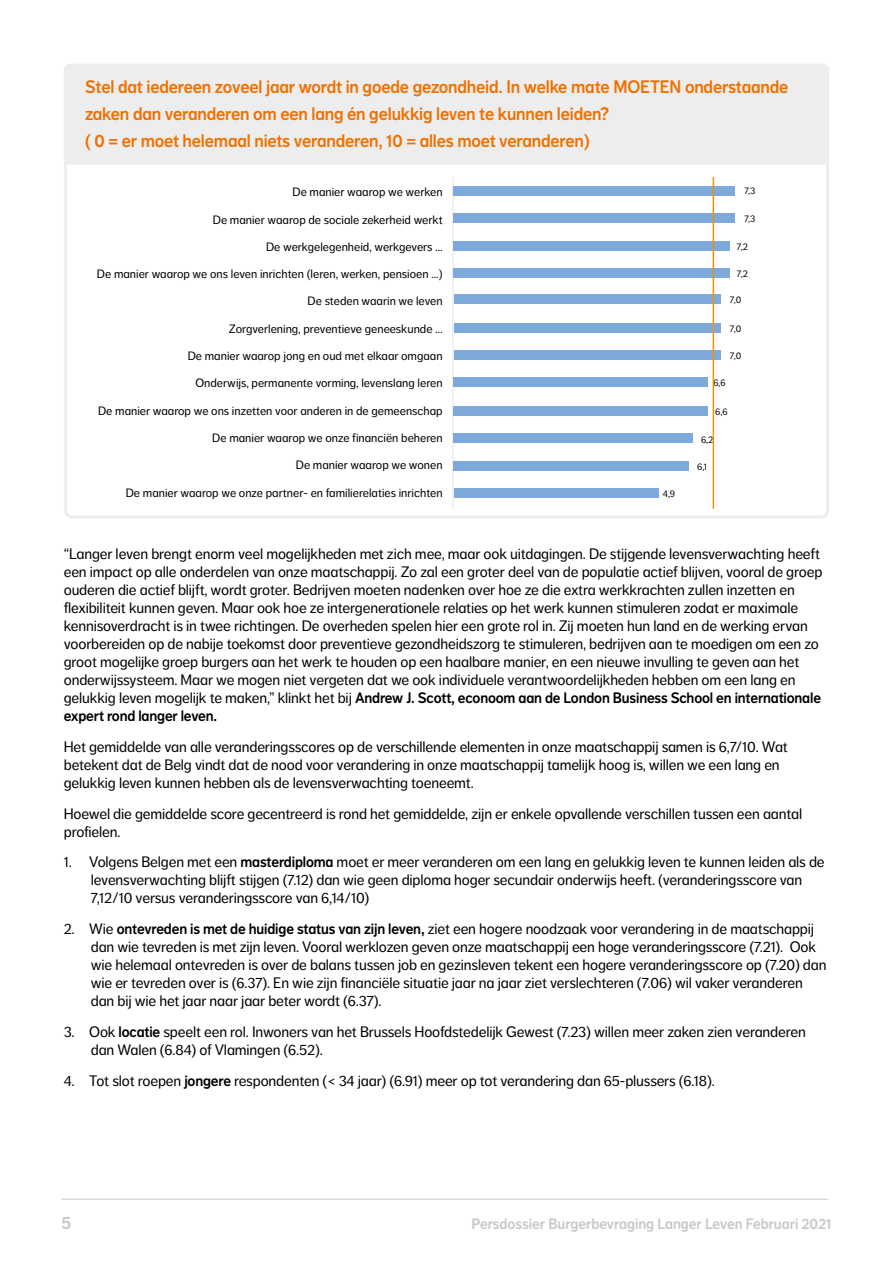
<style>
.page{position:relative;width:893px;height:1263px;background:#fff}
.page>*{position:absolute;margin:0;border:0;box-sizing:border-box;transform-origin:0 0}
.t1{font:18px/27px "NN Dagny Display";letter-spacing:-.01em;color:#ee7203}
.t2{font:18px "NN Dagny Display";color:#cac7c7}
.t3{font:15px/18px "NN Dagny Text";letter-spacing:-.01em;color:#000}
.t4{font:15px/18px "NN Dagny Display";letter-spacing:-.01em;color:#000}
.t5{font:15px "NN Dagny Display";color:#cac7c7}
.t6{font:12px "NN Dagny Text";color:#000}
.t7{font:9.6px "NN Dagny Text";color:#000}
.s1{font-family:"NN Dagny Text"}
.s2{font-family:"NN Dagny Display"}
</style>
<div class="page">
<hr style="left:62px;top:1199px;width:766px;height:1px;background:#cac7c7">
<hr style="left:452px;top:177px;width:2px;height:332px;background:#eeedee">
<div style="left:454px;top:186px;width:281px;height:10px;background:#7da9db"></div>
<div style="left:454px;top:213px;width:281px;height:10px;background:#7da9db"></div>
<div style="left:454px;top:241px;width:276px;height:9px;background:#7da9db"></div>
<div style="left:454px;top:268px;width:276px;height:10px;background:#7da9db"></div>
<div style="left:454px;top:294px;width:266px;height:10px;background:#7da9db"></div>
<div style="left:454px;top:406px;width:254px;height:10px;background:#7da9db"></div>
<div style="left:454px;top:433px;width:239px;height:10px;background:#7da9db"></div>
<div style="left:454px;top:323px;width:266px;height:10px;background:#7da9db"></div>
<div style="left:454px;top:461px;width:235px;height:10px;background:#7da9db"></div>
<div style="left:454px;top:350px;width:266px;height:10px;background:#7da9db"></div>
<div style="left:454px;top:488px;width:204px;height:10px;background:#7da9db"></div>
<div style="left:454px;top:377px;width:254px;height:10px;background:#7da9db"></div>
<div style="left:64px;top:64px;width:765px;height:101px;background:#eeedee"></div>
<hr style="left:713px;top:177px;width:1px;height:332px;background:#f39200">
<p class="t1" style="left:85px;top:74px;width:705px">Stel dat iedereen zoveel jaar wordt in goede gezondheid. In welke mate MOETEN onderstaande zaken dan veranderen om een lang én gelukkig leven te kunnen leiden?<br>( 0 = er moet helemaal niets veranderen, 10 = alles moet veranderen)</p>
<p class="t6" style="left:293px;top:185px;width:152px">De manier waarop we werken</p>
<p class="t7" style="left:744px;top:186px;width:13px">7,3</p>
<p class="t6" style="left:213px;top:213px;width:231px">De manier waarop de sociale zekerheid werkt</p>
<p class="t6" style="left:266px;top:240px;width:178px">De werkgelegenheid, werkgevers ...</p>
<p class="t6" style="left:97px;top:267px;width:347px">De manier waarop we ons leven inrichten (leren, werken, pensioen ...)</p>
<p class="t6" style="left:308px;top:294px;width:137px">De steden waarin we leven</p>
<p class="t6" style="left:229px;top:322px;width:215px">Zorgverlening, preventieve geneeskunde ...</p>
<p class="t6" style="left:188px;top:349px;width:256px">De manier waarop jong en oud met elkaar omgaan</p>
<p class="t6" style="left:195px;top:376px;width:249px">Onderwijs, permanente vorming, levenslang leren</p>
<p class="t6" style="left:98px;top:404px;width:346px">De manier waarop we ons inzetten voor anderen in de gemeenschap</p>
<p class="t6" style="left:212px;top:431px;width:232px">De manier waarop we onze financiën beheren</p>
<p class="t6" style="left:296px;top:458px;width:148px">De manier waarop we wonen</p>
<p class="t6" style="left:126px;top:486px;width:318px">De manier waarop we onze partner- en familierelaties inrichten</p>
<p class="t7" style="left:744px;top:213px;width:13px">7,3</p>
<p class="t7" style="left:737px;top:241px;width:12px">7,2</p>
<p class="t7" style="left:737px;top:269px;width:12px">7,2</p>
<p class="t7" style="left:730px;top:294px;width:13px">7,0</p>
<p class="t7" style="left:730px;top:323px;width:13px">7,0</p>
<p class="t7" style="left:730px;top:350px;width:13px">7,0</p>
<p class="t7" style="left:713px;top:378px;width:14px">6,6</p>
<p class="t7" style="left:715px;top:407px;width:14px">6,6</p>
<p class="t7" style="left:701px;top:434px;width:14px">6,2</p>
<p class="t7" style="left:697px;top:461px;width:12px">6,1</p>
<p class="t7" style="left:663px;top:488px;width:14px">4,9</p>
<p class="t3" style="left:64px;top:545px;width:760px">“Langer leven brengt enorm veel mogelijkheden met zich mee, maar ook uitdagingen. De stijgende levensverwachting heeft een impact op alle onderdelen van onze maatschappij. Zo zal een groter deel van de populatie actief blijven, vooral de groep ouderen die actief blijft, wordt groter. Bedrijven moeten nadenken over hoe ze die extra werkkrachten zullen inzetten en flexibiliteit kunnen geven. Maar ook hoe ze intergenerationele relaties op het werk kunnen stimuleren zodat er maximale kennisoverdracht is in twee richtingen. De overheden spelen hier een grote rol in. Zij moeten hun land en de werking ervan voorbereiden op de nabije toekomst door preventieve gezondheidszorg te stimuleren, bedrijven aan te moedigen om een zo groot mogelijke groep burgers aan het werk te houden op een haalbare manier, en een nieuwe invulling te geven aan het onderwijssysteem. Maar we mogen niet vergeten dat we ook individuele verantwoordelijkheden hebben om een lang en</p>
<p class="t4" style="left:64px;top:689px;width:759px"><span class="s1">gelukkig leven mogelijk te maken,” klinkt het bij</span> Andrew J. Scott, econoom aan de London Business School en internationale expert rond langer leven.</p>
<p class="t3" style="left:64px;top:738px;width:726px">Het gemiddelde van alle veranderingsscores op de verschillende elementen in onze maatschappij samen is 6,7/10. Wat betekent dat de Belg vindt dat de nood voor verandering in onze maatschappij tamelijk hoog is, willen we een lang en gelukkig leven kunnen hebben als de levensverwachting toeneemt.</p>
<p class="t3" style="left:64px;top:804px;width:740px">Hoewel die gemiddelde score gecentreerd is rond het gemiddelde, zijn er enkele opvallende verschillen tussen een aantal profielen.</p>
<p class="t3" style="left:91px;top:853px;width:735px;text-indent:-27px">1. Volgens Belgen met een <span class="s2">masterdiploma</span> moet er meer veranderen om een lang en gelukkig leven te kunnen leiden als de levensverwachting blijft stijgen (7.12) dan wie geen diploma hoger secundair onderwijs heeft. (veranderingsscore van<br>7,12/10 versus veranderingsscore van 6,14/10)</p>
<p class="t3" style="left:91px;top:920px;width:737px;text-indent:-27px">2. Wie <span class="s2">ontevreden is met de huidige status van zijn leven,</span> ziet een hogere noodzaak voor verandering in de maatschappij dan wie tevreden is met zijn leven. Vooral werklozen geven onze maatschappij een hoge veranderingsscore (7.21). Ook wie helemaal ontevreden is over de balans tussen job en gezinsleven tekent een hogere veranderingsscore op (7.20) dan wie er tevreden over is (6.37). En wie zijn financiële situatie jaar na jaar ziet verslechteren (7.06) wil vaker veranderen dan bij wie het jaar naar jaar beter wordt (6.37).</p>
<p class="t3" style="left:91px;top:1023px;width:717px;text-indent:-27px">3. Ook <span class="s2">locatie</span> speelt een rol. Inwoners van het Brussels Hoofdstedelijk Gewest (7.23) willen meer zaken zien veranderen dan Walen (6.84) of Vlamingen (6.52).</p>
<p class="t3" style="left:64px;top:1071px;width:652px">4. Tot slot roepen <span class="s2">jongere</span> respondenten (&lt; 34 jaar) (6.91) meer op tot verandering dan 65-plussers (6.18).</p>
<p class="t2" style="left:62px;top:1212px;width:11px">5</p>
<p class="t5" style="left:472px;top:1215px;width:361px">Persdossier Burgerbevraging Langer Leven Februari 2021</p>
</div>
